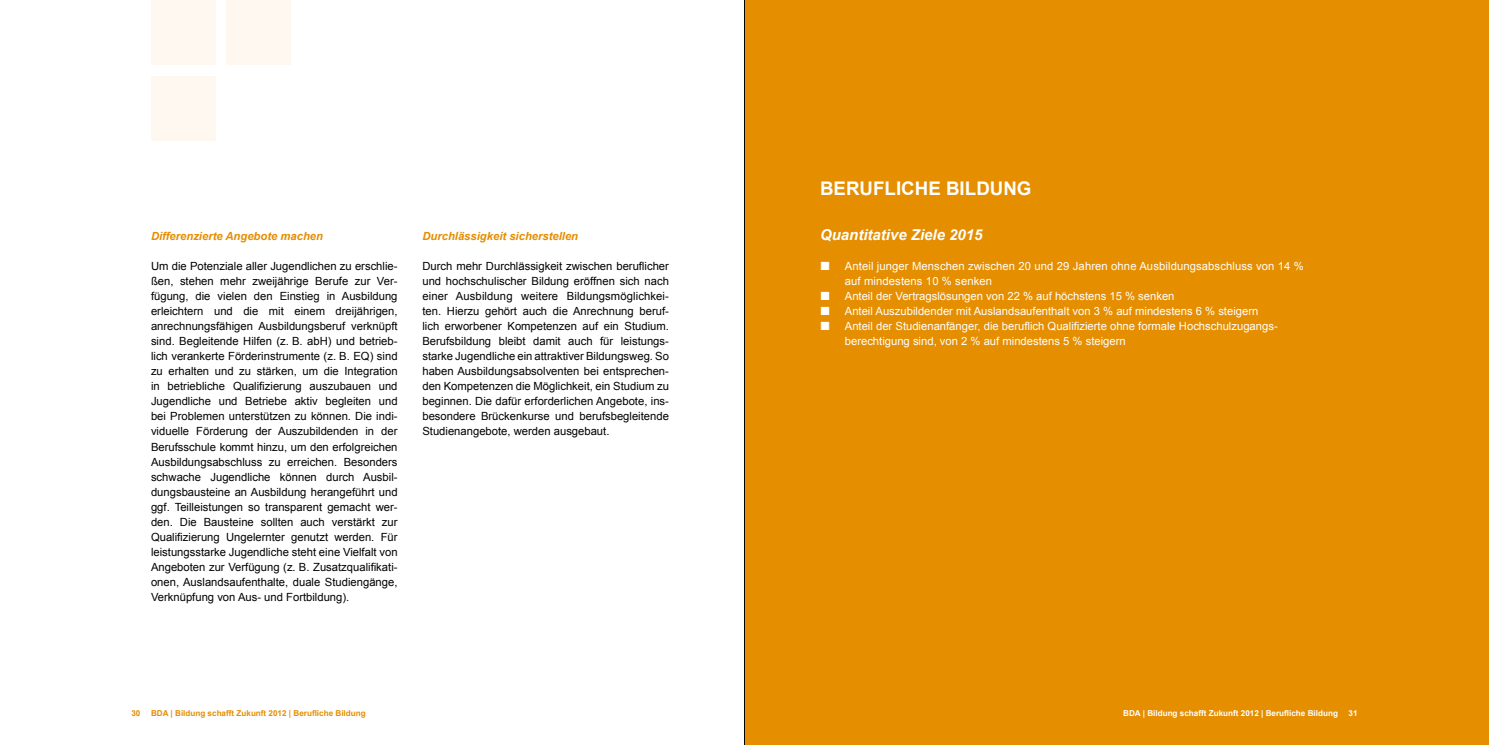
<style>
.page{position:relative;width:1489px;height:745px;background:#fff}
.page>*{position:absolute;margin:0;border:0;box-sizing:border-box;transform-origin:0 0}
.t1{font:700 18.75px "Arial";color:#fff}
.t2{font:italic 700 15px "Arial";color:#fff}
.t3{font:11.25px/15px "Arial";color:#000;text-align:justify}
.t4{font:11.25px/15px "Arial";color:#fff}
.t5{font:italic 700 11.25px "Arial";color:#e58e00}
.t6{font:700 8.12px "Arial";color:#e58e00}
.t7{font:700 8.12px "Arial";color:#fff}
</style>
<div class="page">
<div style="left:151px;top:0;width:65px;height:65px;background:#fef8f1"></div>
<div style="left:226px;top:0;width:65px;height:65px;background:#fef8f1"></div>
<div style="left:151px;top:75px;width:65px;height:65px;background:#fef8f1"></div>
<div style="left:744px;top:0;width:744px;height:744px;background:#e58e00"></div>
<hr style="left:744px;top:0;width:1px;height:744px;background:#000">
<p class="t5" style="left:151px;top:229px;width:173px">Differenzierte Angebote machen</p>
<p class="t3" style="left:151px;top:259px;width:248px">Um die Potenziale aller Jugendlichen zu erschlie&shy;ßen, stehen mehr zweijährige Berufe zur Ver&shy;fügung, die vielen den Einstieg in Ausbildung erleichtern und die mit einem dreijährigen, anrechnungsfähigen Ausbildungsberuf verknüpft sind. Begleitende Hilfen (z. B. abH) und betrieb&shy;lich verankerte Förderinstrumente (z. B. EQ) sind zu erhalten und zu stärken, um die Integration in betriebliche Qualifizierung auszubauen und Jugendliche und Betriebe aktiv begleiten und bei Problemen unterstützen zu können. Die indi&shy;viduelle Förderung der Auszubildenden in der Berufsschule kommt hinzu, um den erfolgreichen Ausbildungsabschluss zu erreichen. Besonders schwache Jugendliche können durch Ausbil&shy;dungsbausteine an Ausbildung herangeführt und ggf. Teilleistungen so transparent gemacht wer&shy;den. Die Bausteine sollten auch verstärkt zur Qualifizierung Ungelernter genutzt werden. Für leistungsstarke Jugendliche steht eine Vielfalt von Angeboten zur Verfügung (z. B. Zusatzqualifikati&shy;onen, Auslandsaufenthalte, duale Studiengänge, Verknüpfung von Aus- und Fortbildung).</p>
<p class="t5" style="left:422px;top:229px;width:157px">Durchlässigkeit sicherstellen</p>
<p class="t3" style="left:422px;top:259px;width:248px">Durch mehr Durchlässigkeit zwischen beruflicher und hochschulischer Bildung eröffnen sich nach einer Ausbildung weitere Bildungsmöglichkei&shy;ten. Hierzu gehört auch die Anrechnung beruf&shy;lich erworbener Kompetenzen auf ein Studium.<br>Berufsbildung bleibt damit auch für leistungs&shy;starke Jugendliche ein attraktiver Bildungsweg. So haben Ausbildungsabsolventen bei entsprechen&shy;den Kompetenzen die Möglichkeit, ein Studium zu beginnen. Die dafür erforderlichen Angebote, ins&shy;besondere Brückenkurse und berufsbegleitende Studienangebote, werden ausgebaut.</p>
<h1 class="t1" style="left:820px;top:176px;width:153px">BERUFLICHE Bildung</h1>
<h2 class="t2" style="left:820px;top:225px;width:164px">Quantitative Ziele 2015</h2>
<p class="t4" style="left:844px;top:259px;width:460px">Anteil junger Menschen zwischen 20 und 29 Jahren ohne Ausbildungsabschluss von 14 % auf mindestens 10 % senken<br>Anteil der Vertragslösungen von 22 % auf höchstens 15 % senken<br>Anteil Auszubildender mit Auslandsaufenthalt von 3 % auf mindestens 6 % steigern<br>Anteil der Studienanfänger, die beruflich Qualifizierte ohne formale Hochschulzugangs&shy;berechtigung sind, von 2 % auf mindestens 5 % steigern</p>
<p class="t6" style="left:131px;top:706px;width:11px">30</p>
<p class="t6" style="left:151px;top:706px;width:216px">BDA | Bildung schafft Zukunft 2012 | Berufliche Bildung</p>
<p class="t7" style="left:1123px;top:706px;width:216px">BDA | Bildung schafft Zukunft 2012 | Berufliche Bildung</p>
<p class="t7" style="left:1348px;top:706px;width:11px">31</p>
</div>
